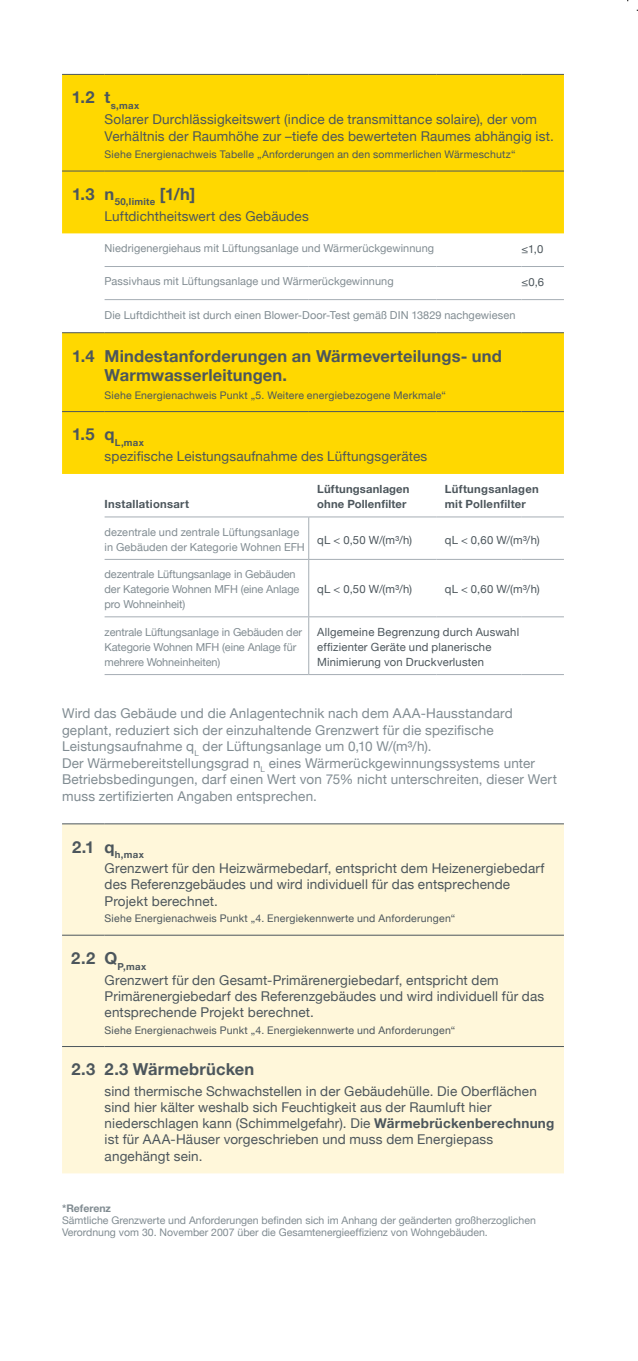
<style>
.page{position:relative;width:638px;height:1361px;background:#fff}
.page>*{position:absolute;margin:0;border:0;box-sizing:border-box;transform-origin:0 0}
.t1{font:700 16.5px/19.5px "Helvetica Neue";letter-spacing:.01em;color:#4c565c}
.t2{font:13.5px/16.2px "Helvetica Neue";letter-spacing:.01em;color:#4c565c}
.t3{font:13.5px/16.5px "Helvetica Neue";letter-spacing:.01em;color:#818c92}
.t4{font:11.25px/15px "Helvetica Neue";letter-spacing:.02em;color:#4c565c}
.t5{font:700 11.25px/15px "Helvetica Neue";letter-spacing:.025em;color:#4c565c}
.t6{font:10.95px/15px "Helvetica Neue";letter-spacing:.005em;color:#818c92}
.t7{font:10.5px "Helvetica Neue";letter-spacing:.02em;color:#4c565c}
.t8{font:10.5px/12px "Helvetica Neue";color:#818c92}
.t9{font:700 10.5px "Helvetica Neue";color:#818c92}
.t10{font:700 9.6px "Helvetica Neue";letter-spacing:.035em;color:#4c565c}
.s1{font-weight:700}
</style>
<div class="page">
<svg style="left:62px;top:75px;width:502px;height:399px;fill:#ffd800"></svg>
<hr style="left:62px;top:74px;width:43px;height:1px;background:#4c565c">
<hr style="left:105px;top:74px;width:204px;height:1px;background:#4c565c">
<hr style="left:309px;top:74px;width:127px;height:1px;background:#4c565c">
<hr style="left:436px;top:74px;width:85px;height:1px;background:#4c565c">
<hr style="left:521px;top:74px;width:43px;height:1px;background:#4c565c">
<hr style="left:62px;top:171px;width:43px;height:1px;background:#4c565c">
<hr style="left:105px;top:171px;width:204px;height:1px;background:#4c565c">
<hr style="left:309px;top:171px;width:127px;height:1px;background:#4c565c">
<hr style="left:436px;top:171px;width:85px;height:1px;background:#4c565c">
<hr style="left:521px;top:171px;width:43px;height:1px;background:#4c565c">
<hr style="left:62px;top:332px;width:43px;height:1px;background:#4c565c">
<hr style="left:105px;top:332px;width:204px;height:1px;background:#4c565c">
<hr style="left:309px;top:332px;width:127px;height:1px;background:#4c565c">
<hr style="left:436px;top:332px;width:85px;height:1px;background:#4c565c">
<hr style="left:521px;top:332px;width:43px;height:1px;background:#4c565c">
<hr style="left:62px;top:411px;width:43px;height:1px;background:#4c565c">
<hr style="left:105px;top:411px;width:204px;height:1px;background:#4c565c">
<hr style="left:309px;top:411px;width:127px;height:1px;background:#4c565c">
<hr style="left:436px;top:411px;width:85px;height:1px;background:#4c565c">
<hr style="left:521px;top:411px;width:43px;height:1px;background:#4c565c">
<hr style="left:105px;top:266px;width:204px;height:1px;background:#a5adb4">
<hr style="left:309px;top:266px;width:127px;height:1px;background:#a5adb4">
<hr style="left:436px;top:266px;width:85px;height:1px;background:#a5adb4">
<hr style="left:521px;top:266px;width:43px;height:1px;background:#a5adb4">
<hr style="left:105px;top:299px;width:204px;height:1px;background:#a5adb4">
<hr style="left:309px;top:299px;width:127px;height:1px;background:#a5adb4">
<hr style="left:436px;top:299px;width:85px;height:1px;background:#a5adb4">
<hr style="left:521px;top:299px;width:43px;height:1px;background:#a5adb4">
<hr style="left:105px;top:516px;width:204px;height:1px;background:#a5adb4">
<hr style="left:309px;top:516px;width:127px;height:1px;background:#a5adb4">
<hr style="left:436px;top:516px;width:85px;height:1px;background:#a5adb4">
<hr style="left:521px;top:516px;width:43px;height:1px;background:#a5adb4">
<hr style="left:105px;top:559px;width:204px;height:1px;background:#a5adb4">
<hr style="left:309px;top:559px;width:127px;height:1px;background:#a5adb4">
<hr style="left:436px;top:559px;width:85px;height:1px;background:#a5adb4">
<hr style="left:521px;top:559px;width:43px;height:1px;background:#a5adb4">
<hr style="left:105px;top:616px;width:204px;height:1px;background:#a5adb4">
<hr style="left:309px;top:616px;width:127px;height:1px;background:#a5adb4">
<hr style="left:436px;top:616px;width:85px;height:1px;background:#a5adb4">
<hr style="left:521px;top:616px;width:43px;height:1px;background:#a5adb4">
<hr style="left:105px;top:674px;width:204px;height:1px;background:#a5adb4">
<hr style="left:309px;top:674px;width:127px;height:1px;background:#a5adb4">
<hr style="left:436px;top:674px;width:85px;height:1px;background:#a5adb4">
<hr style="left:521px;top:674px;width:43px;height:1px;background:#a5adb4">
<hr style="left:308px;top:517px;width:1px;height:42px;background:#a5adb4">
<hr style="left:308px;top:560px;width:1px;height:56px;background:#a5adb4">
<hr style="left:308px;top:617px;width:1px;height:57px;background:#a5adb4">
<div style="left:62px;top:824px;width:502px;height:349px;background:#fff7da"></div>
<hr style="left:62px;top:823px;width:43px;height:1px;background:#4c565c">
<hr style="left:105px;top:823px;width:459px;height:1px;background:#4c565c">
<hr style="left:62px;top:935px;width:43px;height:1px;background:#4c565c">
<hr style="left:105px;top:935px;width:459px;height:1px;background:#4c565c">
<hr style="left:62px;top:1046px;width:43px;height:1px;background:#4c565c">
<hr style="left:105px;top:1046px;width:459px;height:1px;background:#4c565c">
<p class="t10" style="left:72px;top:99px;width:69px"><sup>1.2</sup> <sup>t</sup>s,max</p>
<p class="t2" style="left:105px;top:111px;width:451px">Solarer Durchlässigkeitswert (indice de transmittance solaire), der vom<br>Verhältnis der Raumhöhe zur –tiefe des bewerteten Raumes abhängig ist.</p>
<p class="t7" style="left:105px;top:148px;width:412px">Siehe Energienachweis Tabelle „Anforderungen an den sommerlichen Wärmeschutz“</p>
<p class="t1" style="left:72px;top:184px;width:125px">1.3 n<sub>50,limite</sub> [1/h]</p>
<p class="t2" style="left:105px;top:208px;width:206px">Luftdichtheitswert des Gebäudes</p>
<p class="t6" style="left:105px;top:241px;width:331px">Niedrigenergiehaus mit Lüftungsanlage und Wärmerückgewinnung</p>
<p class="t4" style="left:521px;top:241px;width:23px">≤1,0</p>
<p class="t6" style="left:105px;top:274px;width:291px">Passivhaus mit Lüftungsanlage und Wärmerückgewinnung</p>
<p class="t4" style="left:521px;top:274px;width:24px">≤0,6</p>
<p class="t6" style="left:105px;top:307px;width:412px">Die Luftdichtheit ist durch einen Blower-Door-Test gemäß DIN 13829 nachgewiesen</p>
<p class="t1" style="left:105px;top:345px;width:399px;text-indent:-32px">1.4 Mindestanforderungen an Wärmeverteilungs- und<br>Warmwasserleitungen.</p>
<p class="t7" style="left:105px;top:389px;width:343px">Siehe Energienachweis Punkt „5. Weitere energiebezogene Merkmale“</p>
<p class="t10" style="left:72px;top:436px;width:74px"><sup>1.5</sup> <sup>q</sup>L,max</p>
<p class="t2" style="left:105px;top:448px;width:324px">spezifische Leistungsaufnahme des Lüftungsgerätes</p>
<p class="t5" style="left:105px;top:497px;width:86px">Installationsart</p>
<p class="t5" style="left:317px;top:482px;width:94px">Lüftungsanlagen ohne Pollenfilter</p>
<p class="t5" style="left:445px;top:482px;width:95px">Lüftungsanlagen mit Pollenfilter</p>
<p class="t6" style="left:105px;top:524px;width:202px">dezentrale und zentrale Lüftungsanlage in Gebäuden der Kategorie Wohnen EFH</p>
<p class="t4" style="left:317px;top:532px;width:96px">qL &lt; 0,50 W/(m³/h)</p>
<p class="t4" style="left:445px;top:532px;width:96px">qL &lt; 0,60 W/(m³/h)</p>
<p class="t6" style="left:105px;top:567px;width:196px">dezentrale Lüftungsanlage in Gebäuden der Kategorie Wohnen MFH (eine Anlage pro Wohneinheit)</p>
<p class="t4" style="left:317px;top:582px;width:96px">qL &lt; 0,50 W/(m³/h)</p>
<p class="t4" style="left:445px;top:582px;width:96px">qL &lt; 0,60 W/(m³/h)</p>
<p class="t6" style="left:105px;top:624px;width:199px">zentrale Lüftungsanlage in Gebäuden der<br>Kategorie Wohnen MFH (eine Anlage für mehrere Wohneinheiten)</p>
<p class="t4" style="left:317px;top:624px;width:203px">Allgemeine Begrenzung durch Auswahl effizienter Geräte und planerische<br>Minimierung von Druckverlusten</p>
<p class="t3" style="left:62px;top:705px;width:496px">Wird das Gebäude und die Anlagentechnik nach dem AAA-Hausstandard geplant, reduziert sich der einzuhaltende Grenzwert für die spezifische Leistungsaufnahme q<sub>L</sub> der Lüftungsanlage um 0,10 W/(m³/h).<br>Der Wärmebereitstellungsgrad n<sub>L</sub> eines Wärmerückgewinnungssystems unter Betriebsbedingungen, darf einen Wert von 75% nicht unterschreiten, dieser Wert muss zertifizierten Angaben entsprechen.</p>
<p class="t10" style="left:72px;top:849px;width:73px"><sup>2.1</sup> <sup>q</sup>h,max</p>
<p class="t2" style="left:105px;top:860px;width:441px">Grenzwert für den Heizwärmebedarf, entspricht dem Heizenergiebedarf des Referenzgebäudes und wird individuell für das entsprechende<br>Projekt berechnet.</p>
<p class="t7" style="left:105px;top:912px;width:352px">Siehe Energienachweis Punkt „4. Energiekennwerte und Anforderungen“</p>
<p class="t10" style="left:71px;top:960px;width:76px"><sup>2.2</sup> <sup>Q</sup>P,max</p>
<p class="t2" style="left:105px;top:971px;width:441px">Grenzwert für den Gesamt-Primärenergiebedarf, entspricht dem<br>Primärenergiebedarf des Referenzgebäudes und wird individuell für das entsprechende Projekt berechnet.</p>
<p class="t7" style="left:105px;top:1023px;width:352px">Siehe Energienachweis Punkt „4. Energiekennwerte und Anforderungen“</p>
<p class="t1" style="left:71px;top:1059px;width:184px">2.3 2.3 Wärmebrücken</p>
<p class="t2" style="left:105px;top:1082px;width:451px">sind thermische Schwachstellen in der Gebäudehülle. Die Oberflächen sind hier kälter weshalb sich Feuchtigkeit aus der Raumluft hier niederschlagen kann (Schimmelgefahr). Die <span class="s1">Wärmebrückenberechnung </span>ist für AAA-Häuser vorgeschrieben und muss dem Energiepass angehängt sein.</p>
<p class="t9" style="left:62px;top:1202px;width:51px">*Referenz</p>
<p class="t8" style="left:62px;top:1214px;width:475px">Sämtliche Grenzwerte und Anforderungen befinden sich im Anhang der geänderten großherzoglichen<br>Verordnung vom 30. November 2007 über die Gesamtenergieeffizienz von Wohngebäuden.</p>
</div>
